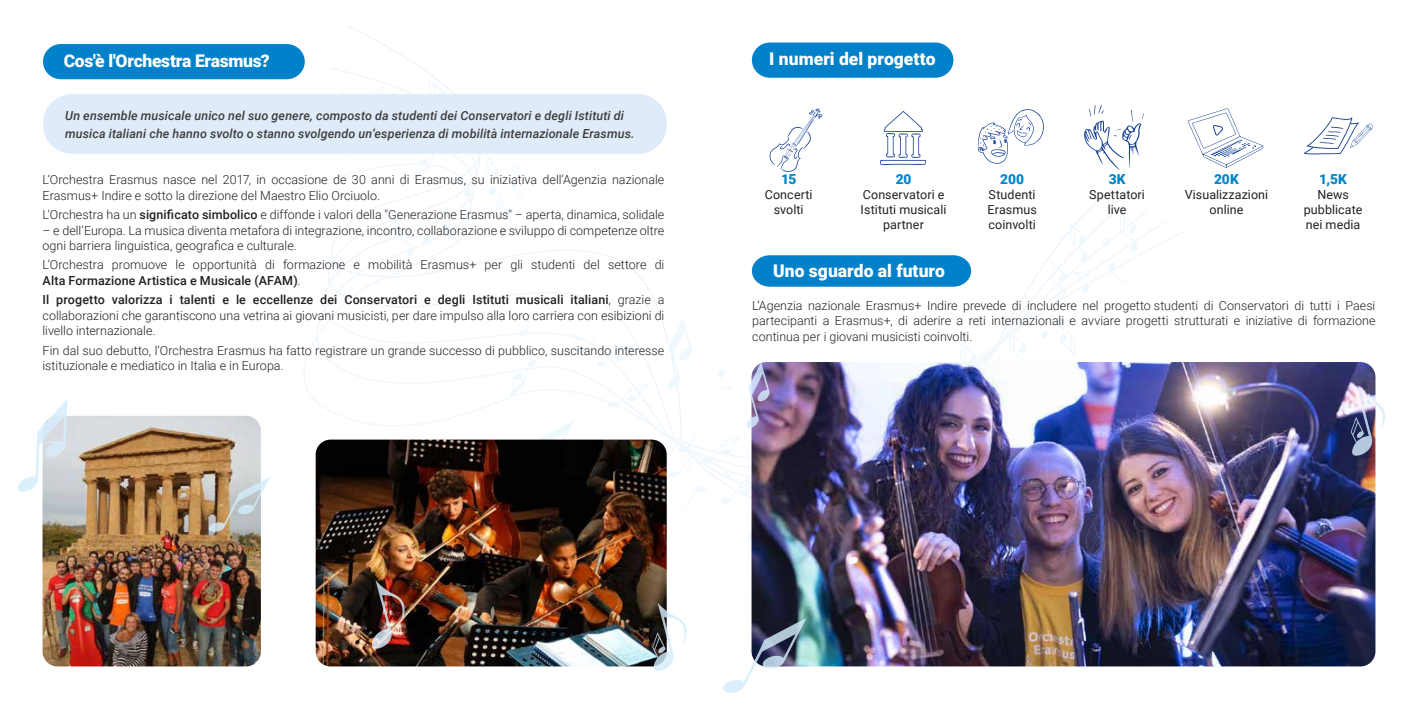
<style>
.page{position:relative;width:1418px;height:709px;background:#fff}
.page>*{position:absolute;margin:0;border:0;box-sizing:border-box;transform-origin:0 0}
.t1{font:900 17.5px "Roboto";color:#fff}
.t2{font:900 17.5px "Roboto";letter-spacing:-.02em;color:#fff}
.t3{font:900 13.75px "Roboto";color:#0085cb}
.t4{font:300 12.5px/15.6px "Roboto";color:#212121}
.t5{font:italic 500 12.5px/18.8px "Roboto";letter-spacing:.01em;color:#3c3c3b}
.t6{font:12.5px/15px "Roboto";letter-spacing:.005em;color:#212121;text-align:center}
.s1{font-weight:500}
</style>
<div class="page">
<svg style="left:282px;top:163px;width:901px;height:296px"></svg>
<svg style="left:1102px;top:237px;width:8px;height:9px"></svg>
<svg style="left:1119px;top:212px;width:19px;height:40px"></svg>
<svg style="left:1048px;top:223px;width:41px;height:76px"></svg>
<svg style="left:1108px;top:263px;width:18px;height:22px"></svg>
<svg style="left:1057px;top:317px;width:18px;height:38px"></svg>
<svg style="left:607px;top:383px;width:42px;height:24px"></svg>
<svg style="left:557px;top:335px;width:80px;height:32px"></svg>
<svg style="left:518px;top:312px;width:12px;height:24px"></svg>
<svg style="left:510px;top:360px;width:26px;height:37px"></svg>
<svg style="left:422px;top:236px;width:7px;height:8px"></svg>
<svg style="left:468px;top:213px;width:7px;height:8px"></svg>
<svg style="left:442px;top:206px;width:17px;height:39px"></svg>
<svg style="left:484px;top:157px;width:43px;height:80px"></svg>
<svg style="left:394px;top:217px;width:20px;height:39px"></svg>
<svg style="left:455px;top:176px;width:16px;height:21px"></svg>
<svg style="left:312px;top:79px;width:137px;height:101px"></svg>
<svg style="left:508px;top:420px;width:66px;height:19px"></svg>
<div style="left:43px;top:44px;width:262px;height:35px;background:#0081c9"></div>
<svg style="left:752px;top:255px;width:219px;height:32px;background:#0c87cb"></svg>
<div style="left:752px;top:43px;width:201px;height:35px;background:#0081c9"></div>
<svg style="left:879px;top:111px;width:47px;height:54px"></svg>
<svg style="left:977px;top:109px;width:67px;height:55px"></svg>
<svg style="left:920px;top:330px;width:128px;height:32px"></svg>
<svg style="left:1303px;top:117px;width:69px;height:38px"></svg>
<svg style="left:1188px;top:108px;width:75px;height:60px"></svg>
<svg style="left:769px;top:108px;width:53px;height:64px"></svg>
<svg style="left:1084px;top:105px;width:59px;height:67px"></svg>
<div style="left:43px;top:94px;width:623px;height:60px;background:#dfebf9;border-radius:28px"></div>
<img style="left:43px;top:416px;width:218px;height:250px">
<img style="left:751px;top:362px;width:624px;height:304px">
<img style="left:316px;top:439px;width:350px;height:227px">
<svg style="left:652px;top:603px;width:34px;height:68px"></svg>
<img style="left:371px;top:580px;width:34px;height:69px">
<svg style="left:209px;top:476px;width:61px;height:56px;background:#c4c0b7"></svg>
<svg style="left:659px;top:318px;width:125px;height:223px"></svg>
<svg style="left:18px;top:400px;width:49px;height:92px"></svg>
<svg style="left:1350px;top:387px;width:35px;height:69px"></svg>
<svg style="left:723px;top:618px;width:83px;height:75px"></svg>
<h1 class="t2" style="left:64px;top:48px;width:208px">Cos'è l'Orchestra Erasmus?</h1>
<p class="t5" style="left:65px;top:105px;width:571px">Un ensemble musicale unico nel suo genere, composto da studenti dei Conservatori e degli Istituti di musica italiani che hanno svolto o stanno svolgendo un’esperienza di mobilità internazionale Erasmus.</p>
<p class="t4" style="left:43px;top:171px;width:623px">L’Orchestra Erasmus nasce nel 2017, in occasione de 30 anni di Erasmus, su iniziativa dell’Agenzia nazionale<br>Erasmus+ Indire e sotto la direzione del Maestro Elio Orciuolo.</p>
<p class="t4" style="left:43px;top:206px;width:623px">L'Orchestra ha un <span class="s1">significato simbolico</span> e diffonde i valori della "Generazione Erasmus" – aperta, dinamica, solidale</p>
<p class="t4" style="left:43px;top:222px;width:623px">– e dell’Europa. La musica diventa metafora di integrazione, incontro, collaborazione e sviluppo di competenze oltre ogni barriera linguistica, geografica e culturale.</p>
<p class="t4" style="left:43px;top:256px;width:623px">L’Orchestra promuove le opportunità di formazione e mobilità Erasmus+ per gli studenti del settore di<br><span class="s1">Alta Formazione Artistica e Musicale (AFAM)</span>.</p>
<p class="t4" style="left:43px;top:291px;width:623px;text-align:justify"><span class="s1">Il progetto valorizza i talenti e le eccellenze dei Conservatori e degli Istituti musicali italiani</span>, grazie a collaborazioni che garantiscono una vetrina ai giovani musicisti, per dare impulso alla loro carriera con esibizioni di livello internazionale.</p>
<p class="t4" style="left:43px;top:342px;width:623px">Fin dal suo debutto, l’Orchestra Erasmus ha fatto registrare un grande successo di pubblico, suscitando interesse istituzionale e mediatico in Italia e in Europa.</p>
<h1 class="t1" style="left:769px;top:47px;width:168px">I numeri del progetto</h1>
<p class="t3" style="left:781px;top:169px;width:17px">15</p>
<p class="t6" style="left:764px;top:187px;width:49px">Concerti svolti</p>
<p class="t3" style="left:895px;top:170px;width:17px">20</p>
<p class="t6" style="left:860px;top:187px;width:87px">Conservatori e<br>Istituti musicali partner</p>
<h1 class="t1" style="left:773px;top:258px;width:173px">Uno sguardo al futuro</h1>
<p class="t3" style="left:1000px;top:170px;width:25px">200</p>
<p class="t6" style="left:987px;top:187px;width:51px;text-align:justify">Studenti Erasmus coinvolti</p>
<p class="t3" style="left:1108px;top:170px;width:18px">3K</p>
<p class="t6" style="left:1089px;top:187px;width:57px">Spettatori live</p>
<p class="t3" style="left:1213px;top:170px;width:26px">20K</p>
<p class="t6" style="left:1184px;top:187px;width:85px">Visualizzazioni online</p>
<p class="t3" style="left:1319px;top:170px;width:29px">1,5K</p>
<p class="t6" style="left:1303px;top:187px;width:60px">News pubblicate nei media</p>
<p class="t4" style="left:752px;top:297px;width:624px;text-align:justify">L’Agenzia nazionale Erasmus+ Indire prevede di includere nel progetto studenti di Conservatori di tutti i Paesi partecipanti a Erasmus+, di aderire a reti internazionali e avviare progetti strutturati e iniziative di formazione continua per i giovani musicisti coinvolti.</p>
</div>
